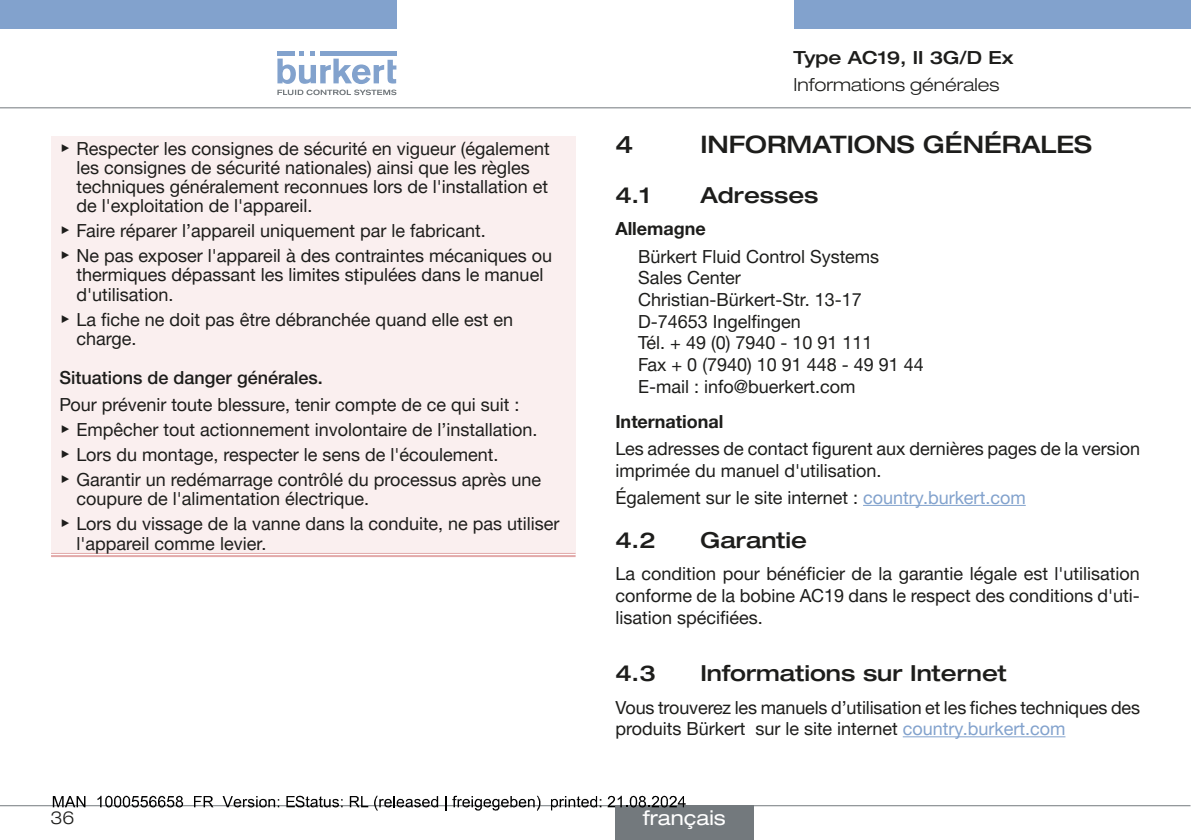
<style>
.page{position:relative;width:1191px;height:840px;background:#fff}
.page>*{position:absolute;margin:0;border:0;box-sizing:border-box;transform-origin:0 0}
.t1{font:500 expanded 24px "Helvetica Neue LTW1 G";color:#1d1d1b}
.t2{font:500 expanded 22px "Helvetica Neue LTW1 G";color:#1d1d1b}
.t3{font:expanded 20px "Helvetica Neue LTW1 G";color:#fff}
.t4{font:18px/21.6px "Helvetica Neue LTW1 G";color:#1d1d1b}
.t5{font:500 18px "Helvetica Neue LTW1 G";color:#1d1d1b}
.t6{font:300 expanded 18px "Helvetica Neue LTW1 G";color:#1d1d1b}
.t7{font:700 18px "Helvetica Neue LTW1 G";color:#1d1d1b}
.t8{font:500 expanded 18px "Helvetica Neue LTW1 G";color:#1d1d1b}
.s1{font-family:"Arial Unicode MS"}
.s2{color:#82a2cd}
</style>
<div class="page">
<svg style="left:1190px;top:0;width:1px;height:28px"></svg>
<div style="left:0;top:0;width:396px;height:28px;background:#82a2cd"></div>
<div style="left:793px;top:0;width:397px;height:28px;background:#82a2cd"></div>
<svg style="left:277px;top:51px;width:119px;height:44px"></svg>
<hr style="left:0;top:107px;width:1190px;height:1px;background:#73797d">
<div style="left:51px;top:136px;width:524px;height:418px;background:#faefef"></div>
<hr style="left:51px;top:552px;width:524px;height:4px;background:#e3aeae">
<hr style="left:51px;top:552px;width:524px;height:1px;background:#e2a9a9">
<hr style="left:51px;top:554px;width:524px;height:2px;background:#e2a9a9">
<hr style="left:863px;top:504px;width:162px;height:1px;background:#82a2cd">
<hr style="left:902px;top:736px;width:163px;height:1px;background:#82a2cd">
<hr style="left:0;top:804px;width:1190px;height:1px;background:#73797d">
<div style="left:615px;top:805px;width:139px;height:34px;background:#73797d"></div>
<svg style="left:53px;top:796px;width:32px;height:10px"></svg>
<svg style="left:97px;top:795px;width:86px;height:12px"></svg>
<svg style="left:194px;top:796px;width:19px;height:10px"></svg>
<svg style="left:222px;top:796px;width:57px;height:11px"></svg>
<svg style="left:286px;top:795px;width:56px;height:12px"></svg>
<svg style="left:350px;top:796px;width:18px;height:10px"></svg>
<svg style="left:374px;top:795px;width:64px;height:15px"></svg>
<svg style="left:445px;top:796px;width:1px;height:14px"></svg>
<svg style="left:452px;top:795px;width:88px;height:15px"></svg>
<svg style="left:551px;top:796px;width:50px;height:14px"></svg>
<svg style="left:607px;top:795px;width:78px;height:12px"></svg>
<p class="t4" style="left:77px;top:138px;width:474px;line-height:19.2px;text-indent:-17px"><span class="s1">▶</span> Respecter les consignes de sécurité en vigueur (également les consignes de sécurité nationales) ainsi que les règles techniques généralement reconnues lors de l'installation et de l'exploitation de l'appareil.</p>
<p class="t4" style="left:60px;top:218px;width:494px;line-height:24.8px"><span class="s1">▶</span> Faire réparer l’appareil uniquement par le fabricant.<br><span class="s1">▶</span> Ne pas exposer l'appareil à des contraintes mécaniques ou</p>
<p class="t4" style="left:77px;top:265px;width:468px;line-height:19.2px">thermiques dépassant les limites stipulées dans le manuel d'utilisation.</p>
<p class="t4" style="left:77px;top:309px;width:438px;line-height:19.2px;text-indent:-17px"><span class="s1">▶</span> La fiche ne doit pas être débranchée quand elle est en charge.</p>
<p class="t5" style="left:60px;top:366px;width:265px">Situations de danger générales.</p>
<p class="t4" style="left:60px;top:392px;width:483px;line-height:24.8px">Pour prévenir toute blessure, tenir compte de ce qui suit :<br><span class="s1">▶</span> Empêcher tout actionnement involontaire de l’installation. <span class="s1">▶</span> Lors du montage, respecter le sens de l'écoulement.<br><span class="s1">▶</span> Garantir un redémarrage contrôlé du processus après une</p>
<p class="t4" style="left:60px;top:486px;width:501px;line-height:24.8px;text-indent:17px">coupure de l'alimentation électrique.<br><span class="s1">▶</span> Lors du vissage de la vanne dans la conduite, ne pas utiliser</p>
<p class="t4" style="left:77px;top:532px;width:191px">l'appareil comme levier.</p>
<p class="t6" style="left:51px;top:806px;width:26px">36</p>
<p class="t8" style="left:793px;top:46px;width:221px">Type AC19, II 3G/D Ex</p>
<p class="t6" style="left:793px;top:74px;width:208px">Informations générales</p>
<h1 class="t1" style="left:615px;top:129px;width:19px">4</h1>
<h1 class="t1" style="left:700px;top:129px;width:393px">INFORMATIONS GÉNÉRALES</h1>
<p class="t2" style="left:615px;top:180px;width:37px">4.1</p>
<p class="t2" style="left:700px;top:180px;width:120px">Adresses</p>
<p class="t7" style="left:615px;top:218px;width:92px">Allemagne</p>
<p class="t4" style="left:638px;top:245px;width:287px">Bürkert Fluid Control Systems<br>Sales Center<br>Christian-Bürkert-Str. 13-17<br>D-74653 Ingelfingen<br>Tél. + 49 (0) 7940 - 10 91 111<br>Fax + 0 (7940) 10 91 448 - 49 91 44<br>E-mail : info@buerkert.com</p>
<p class="t7" style="left:615px;top:410px;width:110px">International</p>
<p class="t4" style="left:615px;top:437px;width:526px">Les adresses de contact figurent aux dernières pages de la version imprimée du manuel d'utilisation.</p>
<p class="t4" style="left:615px;top:486px;width:412px">Également sur le site internet : <span class="s2">country.burkert.com</span></p>
<p class="t2" style="left:615px;top:525px;width:42px">4.2</p>
<p class="t2" style="left:700px;top:525px;width:108px">Garantie</p>
<p class="t4" style="left:615px;top:563px;width:526px;text-align:justify">La condition pour bénéficier de la garantie légale est l'utilisation conforme de la bobine AC19 dans le respect des conditions d'uti&shy;lisation spécifiées.</p>
<p class="t2" style="left:615px;top:658px;width:42px">4.3</p>
<p class="t2" style="left:700px;top:658px;width:308px">Informations sur Internet</p>
<p class="t4" style="left:615px;top:696px;width:526px">Vous trouverez les manuels d’utilisation et les fiches techniques des produits Bürkert sur le site internet <span class="s2">country.burkert.com</span></p>
<p class="t3" style="left:643px;top:805px;width:84px">français</p>
</div>
